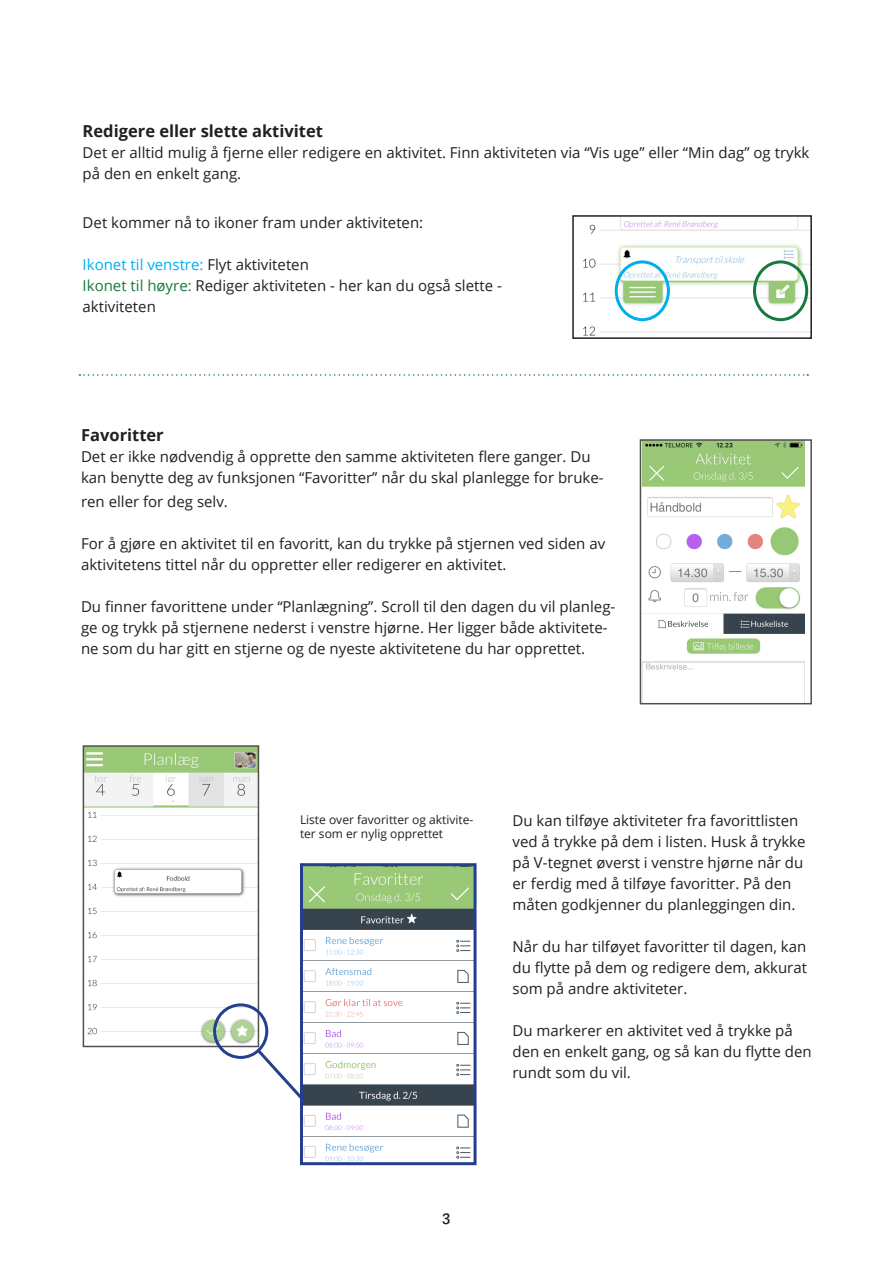
<style>
.page{position:relative;width:893px;height:1263px;background:#fff}
.page>*{position:absolute;margin:0;border:0;box-sizing:border-box;transform-origin:0 0}
.t1{font:700 16.5px "Open Sans";color:#231f20}
.t2{font:16.5px "Crete Round";color:#231f20}
.t3{font:15px/21px "Open Sans";color:#231f20}
.t4{font:15px "Open Sans";color:#00aeef}
.t5{font:12px/14.4px "Open Sans";color:#231f20}
.s1{color:#231f20}
.s2{color:#167a3e}
</style>
<div class="page">
<img style="left:86px;top:748px;width:170px;height:296px">
<div style="left:83px;top:745px;width:176px;height:302px;border:2px solid #505050"></div>
<img style="left:304px;top:867px;width:169px;height:294px">
<div style="left:300px;top:863px;width:177px;height:302px;border:3px solid #253f8e"></div>
<svg style="left:253px;top:1045px;width:53px;height:58px"></svg>
<div style="left:213px;top:1003px;width:55px;height:56px;border:3px solid #253f8e;border-radius:50%"></div>
<img style="left:643px;top:442px;width:162px;height:259px">
<div style="left:640px;top:439px;width:172px;height:265px;border:2px solid #505050"></div>
<svg style="left:79px;top:374px;width:729px;height:2px"></svg>
<img style="left:583px;top:218px;width:226px;height:118px">
<div style="left:572px;top:215px;width:240px;height:124px;border:2px solid #231f20"></div>
<div style="left:615px;top:260px;width:55px;height:61px;border:3px solid #00aeef;border-radius:50%"></div>
<div style="left:753px;top:260px;width:55px;height:61px;border:3px solid #167a3e;border-radius:50%"></div>
<p class="t1" style="left:83px;top:119px;width:242px">Redigere eller slette aktivitet</p>
<p class="t3" style="left:83px;top:142px;width:728px">Det er alltid mulig å fjerne eller redigere en aktivitet. Finn aktiviteten via “Vis uge” eller “Min dag” og trykk på den en enkelt gang.</p>
<p class="t3" style="left:83px;top:212px;width:342px">Det kommer nå to ikoner fram under aktiviteten:</p>
<p class="t4" style="left:83px;top:254px;width:228px">Ikonet til venstre: <span class="s1">Flyt aktiviteten</span></p>
<p class="t3" style="left:83px;top:275px;width:421px"><span class="s2">Ikonet til høyre:</span> Rediger aktiviteten - her kan du også slette - aktiviteten</p>
<p class="t1" style="left:81px;top:423px;width:84px">Favoritter</p>
<p class="t3" style="left:81px;top:445px;width:524px">Det er ikke nødvendig å opprette den samme aktiviteten flere ganger. Du kan benytte deg av funksjonen “Favoritter” når du skal planlegge for bruke-</p>
<p class="t3" style="left:81px;top:490px;width:148px">ren eller for deg selv.</p>
<p class="t3" style="left:81px;top:532px;width:526px">For å gjøre en aktivitet til en favoritt, kan du trykke på stjernen ved siden av aktivitetens tittel når du oppretter eller redigerer en aktivitet.</p>
<p class="t3" style="left:81px;top:595px;width:536px">Du finner favorittene under “Planlægning”. Scroll til den dagen du vil planleg&shy;ge og trykk på stjernene nederst i venstre hjørne. Her ligger både aktivitete&shy;ne som du har gitt en stjerne og de nyeste aktivitetene du har opprettet.</p>
<p class="t5" style="left:300px;top:812px;width:175px">Liste over favoritter og aktivite&shy;ter som er nylig opprettet</p>
<p class="t3" style="left:512px;top:810px;width:295px">Du kan tilføye aktiviteter fra favorittlisten ved å trykke på dem i listen. Husk å trykke på V-tegnet øverst i venstre hjørne når du er ferdig med å tilføye favoritter. På den måten godkjenner du planleggingen din.</p>
<p class="t3" style="left:512px;top:936px;width:296px;text-align:justify">Når du har tilføyet favoritter til dagen, kan du flytte på dem og redigere dem, akkurat som på andre aktiviteter.</p>
<p class="t3" style="left:512px;top:1020px;width:301px">Du markerer en aktivitet ved å trykke på den en enkelt gang, og så kan du flytte den rundt som du vil.</p>
<p class="t2" style="left:442px;top:1205px;width:9px">3</p>
</div>
